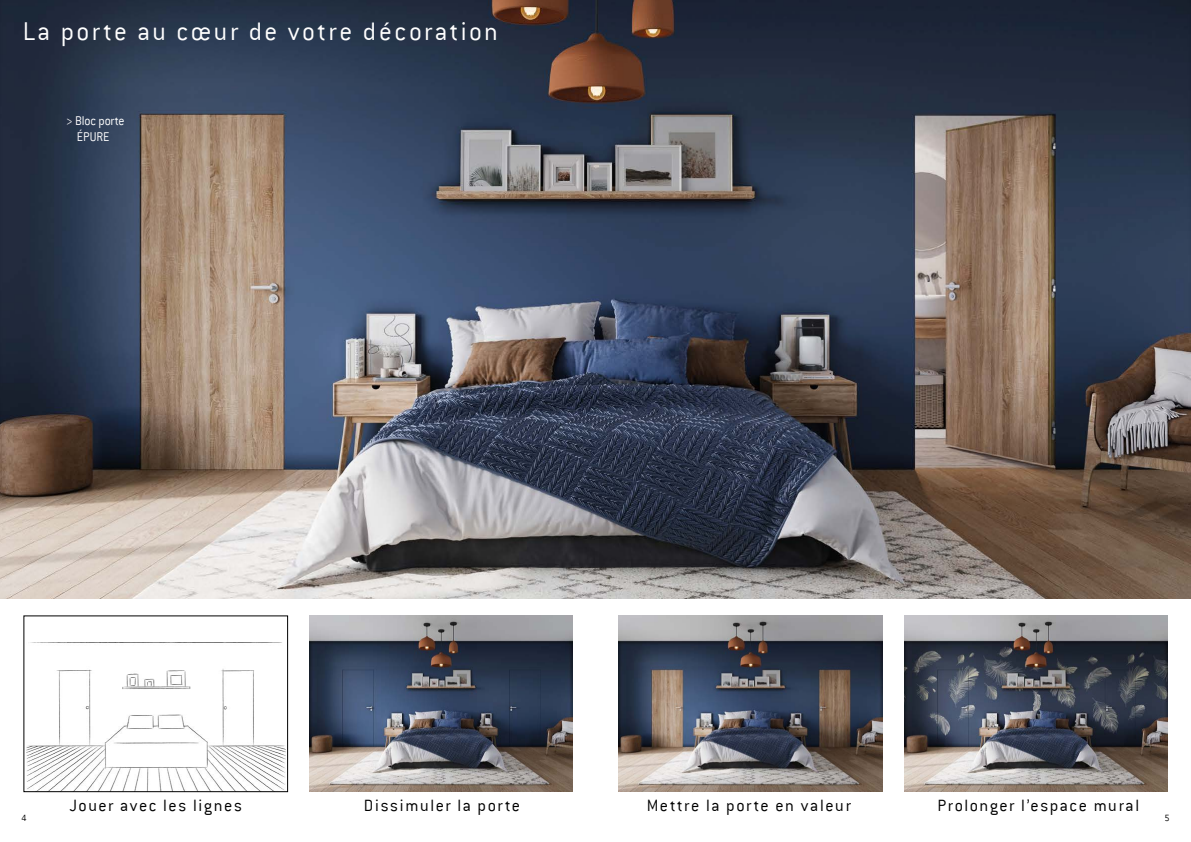
<style>
.page{position:relative;width:1191px;height:842px;background:#fff}
.page>*{position:absolute;margin:0;border:0;box-sizing:border-box;transform-origin:0 0}
.t1{font:300 28px "Conduit ITC";letter-spacing:.085em;color:#fff}
.t2{font:300 18px "Conduit ITC";letter-spacing:.085em;color:#000}
.t3{font:300 14px/16px "Conduit ITC";color:#fff;text-align:center;scale:.95 1}
.t4{font:300 10px "Conduit ITC";color:#000}
</style>
<div class="page">
<img style="left:0;top:0;width:1191px;height:598px">
<img style="left:26px;top:642px;width:259px;height:148px">
<div style="left:24px;top:616px;width:264px;height:176px;border:1px solid #000"></div>
<img style="left:309px;top:616px;width:264px;height:176px">
<img style="left:618px;top:616px;width:264px;height:176px">
<img style="left:904px;top:616px;width:263px;height:176px">
<h1 class="t1" style="left:23px;top:16px;width:476px">La porte au cœur de votre décoration</h1>
<p class="t3" style="left:66px;top:113px;width:63px">&gt; Bloc porte<br>ÉPURE</p>
<p class="t2" style="left:70px;top:796px;width:174px">Jouer avec les lignes</p>
<p class="t2" style="left:364px;top:796px;width:158px">Dissimuler la porte</p>
<p class="t2" style="left:647px;top:796px;width:206px">Mettre la porte en valeur</p>
<p class="t2" style="left:937px;top:796px;width:203px">Prolonger l’espace mural</p>
<p class="t4" style="left:21px;top:812px;width:7px">4</p>
<p class="t4" style="left:1164px;top:812px;width:7px">5</p>
</div>
